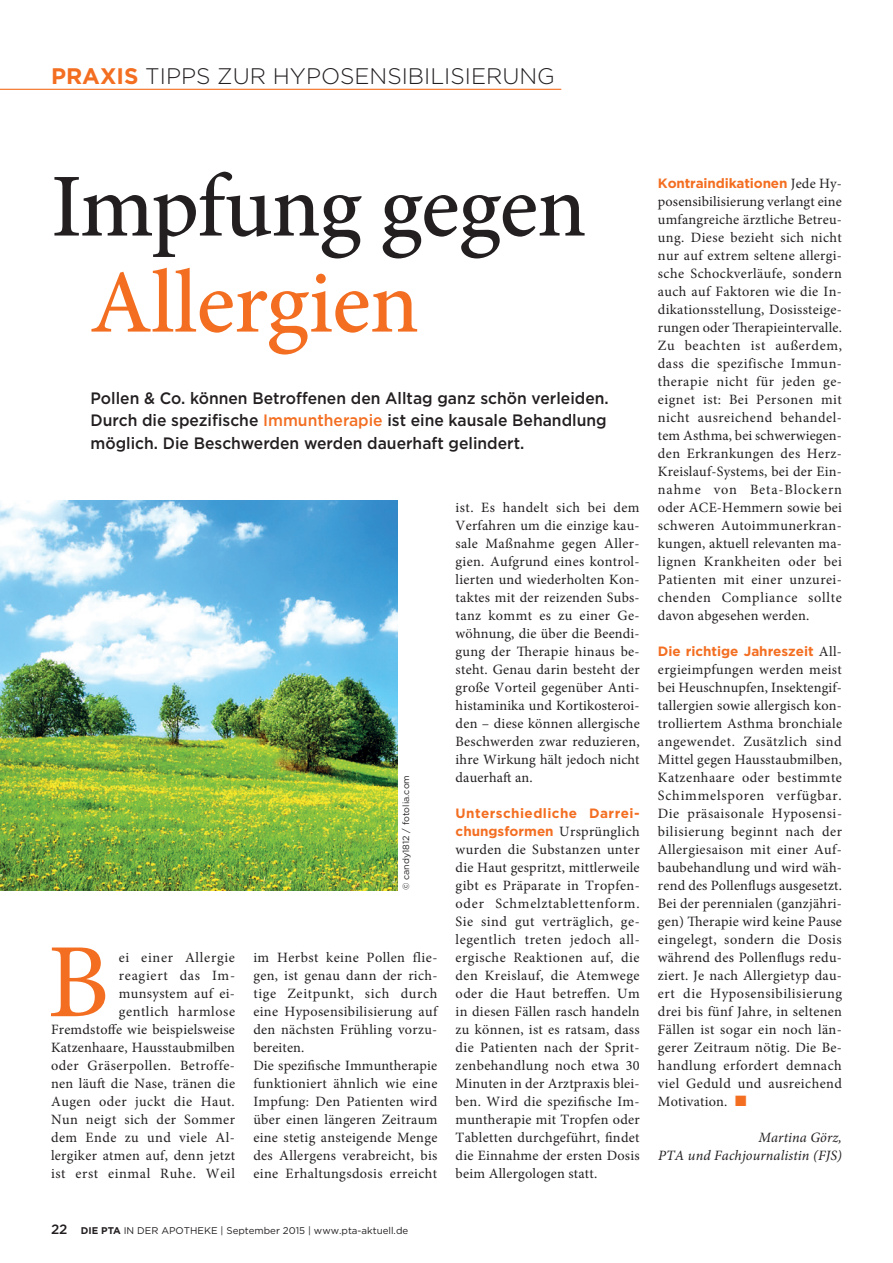
<style>
.page{position:relative;width:893px;height:1263px;background:#fff}
.page>*{position:absolute;margin:0;border:0;box-sizing:border-box;transform-origin:0 0}
.t1{font:105.6px "Minion Pro";color:#f36e21}
.t2{font:500 90px "Minion Pro";letter-spacing:-.015em;color:#231f20}
.t3{font:500 90px "Minion Pro";letter-spacing:-.01em;color:#f36e21}
.t4{font:300 22.5px "Gotham";color:#231f20}
.t5{font:500 16.5px/22.5px "Gotham";color:#231f20;scale:.95 1}
.t6{font:14.25px/18px "Minion Pro";letter-spacing:.025em;color:#231f20;text-align:justify}
.t7{font:italic 14.25px/18px "Minion Pro";letter-spacing:.01em;color:#231f20;text-align:right}
.t8{font:700 13.5px "Gotham";letter-spacing:-.005em;color:#f36e21}
.t9{font:700 13.5px/18px "Gotham";letter-spacing:.03em;color:#f36e21}
.t10{font:500 13.5px "Gotham";color:#231f20}
.t11{font:9.75px "Gotham";color:#231f20}
.t12{font:9px "Gotham";color:#231f20}
.s1{font-weight:700;color:#f36e21}
.s2{color:#f36e21}
.s3{font-family:"Minion Pro";font-weight:400;font-size:14.25px;color:#231f20}
.s4{font-weight:700}
</style>
<div class="page">
<hr style="left:0;top:89px;width:561px;height:1px;background:#f36e21">
<img style="left:0;top:500px;width:398px;height:390px">
<h3 class="t4" style="left:51px;top:62px;width:505px"><span class="s1">PRAXIS</span> TIPPS ZUR HYPOSENSIBILISIERUNG</h3>
<h2 class="t2" style="left:51px;top:146px;width:537px">Impfung gegen</h2>
<h2 class="t3" style="left:90px;top:242px;width:331px">Allergien</h2>
<p class="t5" style="left:91px;top:386px;width:547px">Pollen &amp; Co. können Betroffenen den Alltag ganz schön verleiden.<br>Durch die spezifische <span class="s2">Immuntherapie</span> ist eine kausale Behandlung möglich. Die Beschwerden werden dauerhaft gelindert.</p>
<p class="t12" style="left:400px;top:890px;width:117px;rotate:-90deg">© candy1812 / fotolia.com</p>
<h1 class="t1" style="left:47px;top:912px;width:64px">B</h1>
<p class="t6" style="left:51px;top:949px;width:186px;text-align:right">ei einer Allergie<br>reagiert das Im&shy;munsystem auf ei-<br>gentlich harmlose<br>Fremdstoffe wie beispielsweise<br>Katzenhaare, Hausstaubmilben oder Gräserpollen. Betroffe&shy;nen läuft die Nase, tränen die<br>Augen oder juckt die Haut.<br>Nun neigt sich der Sommer dem Ende zu und viele Al&shy;lergiker atmen auf, denn jetzt ist erst einmal Ruhe. Weil</p>
<p class="t6" style="left:253px;top:949px;width:186px;text-align:left">im Herbst keine Pollen flie&shy;gen, ist genau dann der rich&shy;tige Zeitpunkt, sich durch eine Hyposensibilisierung auf den nächsten Frühling vorzu&shy;bereiten.<br>Die spezifische Immuntherapie funktioniert ähnlich wie eine<br>Impfung: Den Patienten wird über einen längeren Zeitraum eine stetig ansteigende Menge des Allergens verabreicht, bis eine Erhaltungsdosis erreicht</p>
<p class="t6" style="left:456px;top:499px;width:186px">ist. Es handelt sich bei dem Verfahren um die einzige kau&shy;sale Maßnahme gegen Aller&shy;gien. Aufgrund eines kontrol&shy;lierten und wiederholten Kon&shy;taktes mit der reizenden Subs&shy;tanz kommt es zu einer Ge&shy;wöhnung, die über die Beendi&shy;gung der Therapie hinaus be&shy;steht. Genau darin besteht der große Vorteil gegenüber Anti&shy;histaminika und Kortikosteroi&shy;den – diese können allergische Beschwerden zwar reduzieren, ihre Wirkung hält jedoch nicht dauerhaft an.</p>
<p class="t9" style="left:456px;top:804px;width:185px">Unterschiedliche Darrei&shy;chungsformen <span class="s3">Ursprünglich</span></p>
<p class="t6" style="left:456px;top:841px;width:186px">wurden die Substanzen unter die Haut gespritzt, mittlerweile gibt es Präparate in Tropfen&shy;oder Schmelztablettenform.<br>Sie sind gut verträglich, ge&shy;legentlich treten jedoch all&shy;ergische Reaktionen auf, die den Kreislauf, die Atemwege oder die Haut betreffen. Um in diesen Fällen rasch handeln zu können, ist es ratsam, dass die Patienten nach der Sprit&shy;zenbehandlung noch etwa 30<br>Minuten in der Arztpraxis blei&shy;ben. Wird die spezifische Im&shy;muntherapie mit Tropfen oder Tabletten durchgeführt, findet die Einnahme der ersten Dosis beim Allergologen statt.</p>
<p class="t10" style="left:51px;top:1220px;width:18px">22</p>
<p class="t11" style="left:81px;top:1224px;width:329px"><span class="s4">DIE PTA</span> IN DER APOTHEKE | September 2015 | www.pta-aktuell.de</p>
<p class="t8" style="left:658px;top:174px;width:186px">Kontraindikationen <span class="s3">Jede Hy-</span></p>
<p class="t6" style="left:658px;top:193px;width:186px">posensibilisierung verlangt eine umfangreiche ärztliche Betreu&shy;ung. Diese bezieht sich nicht nur auf extrem seltene allergi&shy;sche Schockverläufe, sondern auch auf Faktoren wie die In&shy;dikationsstellung, Dosissteige&shy;rungen oder Therapieintervalle.<br>Zu beachten ist außerdem, dass die spezifische Immun&shy;therapie nicht für jeden ge&shy;eignet ist: Bei Personen mit nicht ausreichend behandel&shy;tem Asthma, bei schwerwiegen&shy;den Erkrankungen des Herz-Kreislauf-Systems, bei der Ein&shy;nahme von Beta-Blockern oder ACE-Hemmern sowie bei schweren Autoimmunerkran&shy;kungen, aktuell relevanten ma&shy;lignen Krankheiten oder bei Patienten mit einer unzurei&shy;chenden Compliance sollte davon abgesehen werden.</p>
<p class="t8" style="left:658px;top:642px;width:185px">Die richtige Jahreszeit <span class="s3">All-</span></p>
<p class="t6" style="left:658px;top:661px;width:186px">ergieimpfungen werden meist bei Heuschnupfen, Insektengif&shy;tallergien sowie allergisch kon&shy;trolliertem Asthma bronchiale angewendet. Zusätzlich sind Mittel gegen Hausstaubmilben, Katzenhaare oder bestimmte Schimmelsporen verfügbar.<br>Die präsaisonale Hyposensi&shy;bilisierung beginnt nach der Allergiesaison mit einer Auf&shy;baubehandlung und wird wäh&shy;rend des Pollenflugs ausgesetzt.<br>Bei der perennialen (ganzjähri&shy;gen) Therapie wird keine Pause eingelegt, sondern die Dosis während des Pollenflugs redu&shy;ziert. Je nach Allergietyp dau&shy;ert die Hyposensibilisierung drei bis fünf Jahre, in seltenen Fällen ist sogar ein noch län&shy;gerer Zeitraum nötig. Die Be&shy;handlung erfordert demnach viel Geduld und ausreichend Motivation. <span class="s2">■</span></p>
<p class="t7" style="left:658px;top:1129px;width:185px">Martina Görz,<br>PTA und Fachjournalistin (FJS)</p>
</div>
